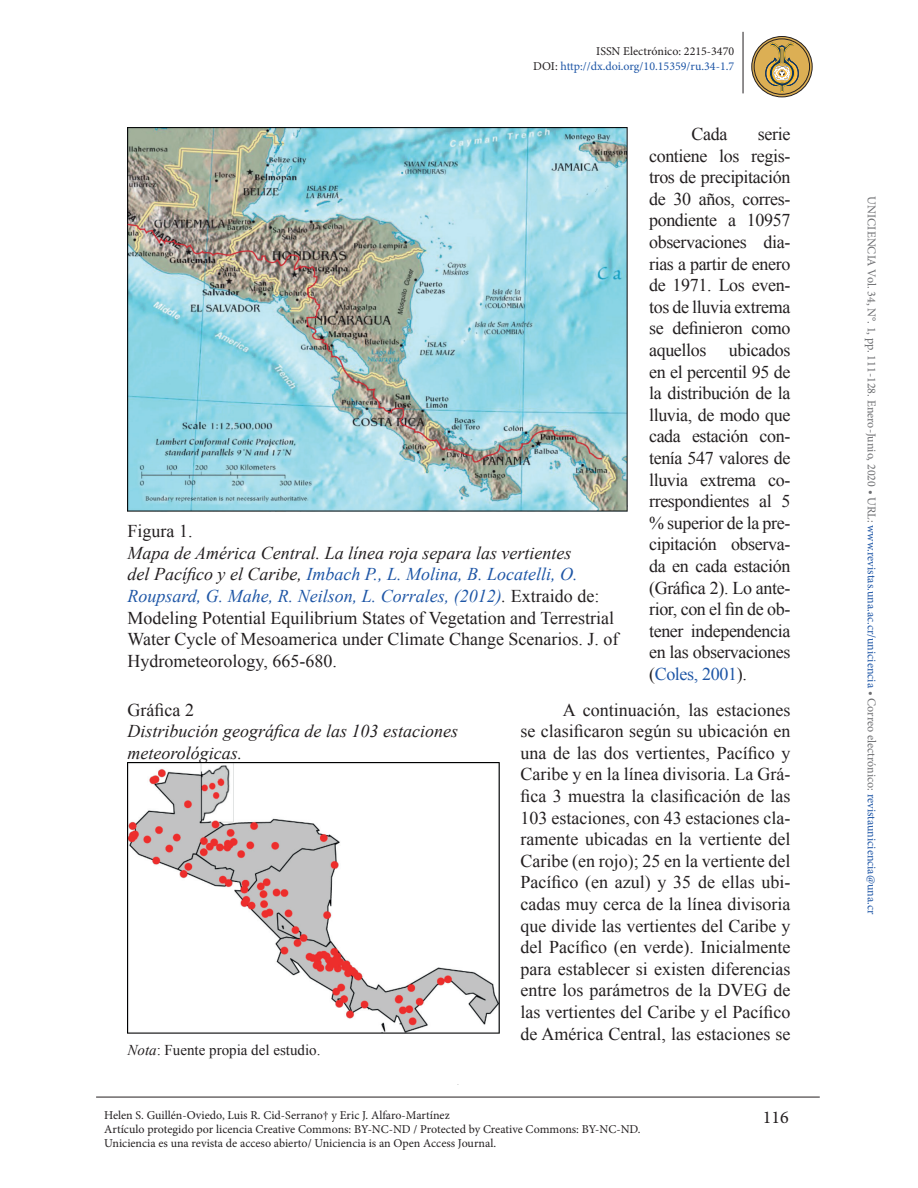
<style>
.page{position:relative;width:918px;height:1188px;background:#fff}
.page>*{position:absolute;margin:0;border:0;box-sizing:border-box;transform-origin:0 0}
.t1{font:18px/21.6px "Times New Roman";color:#231f20;text-align:justify}
.t2{font:italic 18px/21.6px "Times New Roman";color:#231f20}
.t3{font:18px "Minion Pro";color:#231f20}
.t4{font:15px "Times New Roman";color:#231f20}
.t5{font:12px/14.4px "Minion Pro";color:#231f20}
.t6{font:12px "Minion Pro";color:#6c6d70}
.t7{font:12px/14.4px "Minion Pro";color:#1e56a6;text-align:right}
.s1{color:#231f20}
.s2{color:#1e56a6}
.s3{font-style:italic}
.s4{font-style:italic;color:#1e56a6}
</style>
<div class="page">
<hr style="left:743px;top:32px;width:1px;height:61px;background:#231f20">
<hr style="left:96px;top:1097px;width:724px;height:1px;background:#231f20">
<svg style="left:752px;top:37px;width:60px;height:60px"></svg>
<div style="left:754px;top:39px;width:56px;height:56px;border:1px solid #231f20;border-radius:50%"></div>
<div style="left:751px;top:36px;width:62px;height:61px;border:1px solid #231f20;border-radius:50%"></div>
<svg style="left:765px;top:42px;width:34px;height:50px"></svg>
<img style="left:128px;top:128px;width:499px;height:383px">
<img style="left:128px;top:762px;width:371px;height:271px">
<p class="t7" style="left:533px;top:45px;width:203px"><span class="s1">ISSN Electrónico: 2215-3470<br>DOI:</span> http://dx.doi.org/10.15359/ru.34-1.7</p>
<p class="t1" style="left:649px;top:123px;width:143px;text-indent:109px">serie contiene los regis&shy;tros de precipitación de 30 años, corres&shy;pondiente a 10957 observaciones dia&shy;rias a partir de enero de 1971. Los even&shy;tos de lluvia extrema se definieron como aquellos ubicados en el percentil 95 de la distribución de la lluvia, de modo que cada estación con&shy;tenía 547 valores de lluvia extrema co&shy;rrespondientes al 5 % superior de la pre&shy;cipitación observa&shy;da en cada estación (Gráfica 2). Lo ante&shy;rior, con el fin de ob&shy;tener independencia en las observaciones (<span class="s2">Coles, 2001</span>).</p>
<p class="t1" style="left:520px;top:698px;width:272px;text-indent:43px">A continuación, las estaciones se clasificaron según su ubicación en una de las dos vertientes, Pacífico y Caribe y en la línea divisoria. La Grá&shy;fica 3 muestra la clasificación de las 103 estaciones, con 43 estaciones cla&shy;ramente ubicadas en la vertiente del Caribe (en rojo); 25 en la vertiente del Pacífico (en azul) y 35 de ellas ubi&shy;cadas muy cerca de la línea divisoria que divide las vertientes del Caribe y del Pacífico (en verde). Inicialmente para establecer si existen diferencias entre los parámetros de la DVEG de las vertientes del Caribe y el Pacífico de América Central, las estaciones se</p>
<p class="t1" style="left:692px;top:123px;width:37px">Cada</p>
<p class="t1" style="left:128px;top:520px;width:66px">Figura 1.</p>
<p class="t1" style="left:128px;top:542px;width:492px;text-align:left"><span class="s3">Mapa de América Central. La línea roja separa las vertientes<br>del Pacífico y el Caribe,</span> <span class="s4">Imbach P., L. Molina, B. Locatelli, O.<br>Roupsard, G. Mahe, R. Neilson, L. Corrales, (2012)</span><span class="s3">.</span> Extraido de:<br>Modeling Potential Equilibrium States of Vegetation and Terrestrial Water Cycle of Mesoamerica under Climate Change Scenarios. J. of Hydrometeorology, 665-680.</p>
<p class="t1" style="left:128px;top:698px;width:68px">Gráfica 2</p>
<p class="t2" style="left:128px;top:720px;width:332px">Distribución geográfica de las 103 estaciones meteorológicas.</p>
<p class="t4" style="left:128px;top:1040px;width:194px"><span class="s3">Nota</span>: Fuente propia del estudio.</p>
<p class="t5" style="left:104px;top:1108px;width:538px">Helen S. Guillén-Oviedo, Luis R. Cid-Serrano† y Eric J. Alfaro-Martínez<br>Artículo protegido por licencia Creative Commons: BY-NC-ND / Protected by Creative Commons: BY-NC-ND.<br>Uniciencia es una revista de acceso abierto/ Uniciencia is an Open Access Journal.</p>
<p class="t3" style="left:763px;top:1105px;width:27px">116</p>
<p class="t6" style="left:880px;top:196px;width:719px;rotate:90deg">UNICIENCIA Vol. 34, N°. 1, pp. 111-128. Enero-Junio, 2020 • URL: <span class="s2">www.revistas.una.ac.cr/uniciencia</span> • Correo electrónico: <span class="s2">revistauniciencia@una.cr</span></p>
</div>
